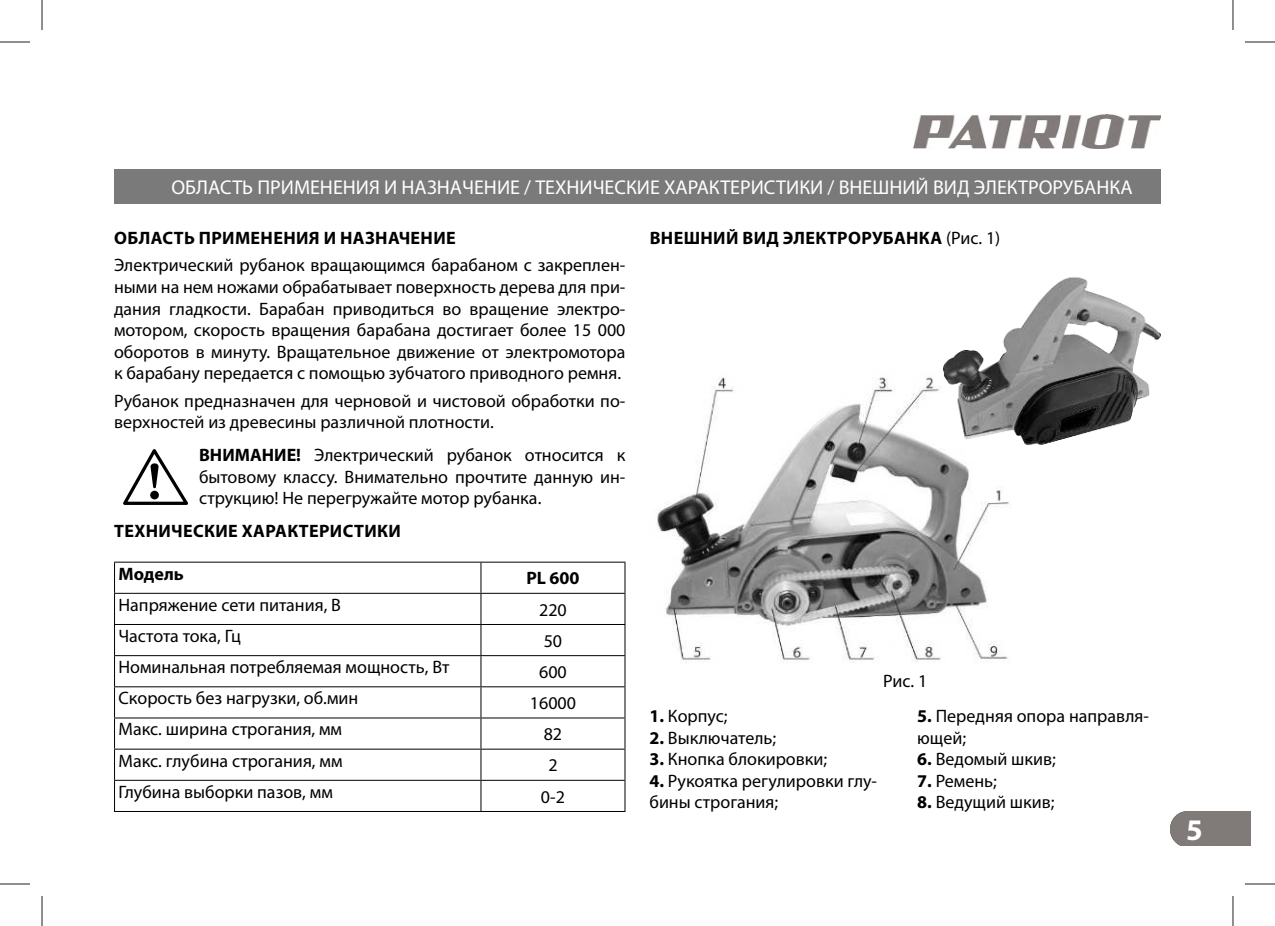
<style>
.page{position:relative;width:1275px;height:926px;background:#fff}
.page>*{position:absolute;margin:0;border:0;box-sizing:border-box;transform-origin:0 0}
.t1{font:700 30px "Myriad Pro";color:#fff}
.t2{font:20px "Myriad Pro";color:#fff}
.t3{font:18px/21.6px "Myriad Pro";color:#000}
.t4{font:700 18px "Myriad Pro";letter-spacing:.02em;color:#000}
.s1{font-weight:700}
.s2{font-weight:400}
</style>
<div class="page">
<img style="left:913px;top:114px;width:248px;height:34px">
<div style="left:1170px;top:812px;width:80px;height:33px;background:#807a79"></div>
<div style="left:114px;top:169px;width:1047px;height:34px;background:#7a7a7a"></div>
<svg style="left:123px;top:449px;width:65px;height:56px"></svg>
<hr style="left:114px;top:562px;width:367px;height:1px;background:#000">
<hr style="left:114px;top:563px;width:1px;height:30px;background:#000">
<hr style="left:481px;top:562px;width:144px;height:1px;background:#000">
<hr style="left:480px;top:563px;width:1px;height:30px;background:#000">
<hr style="left:624px;top:563px;width:1px;height:30px;background:#000">
<hr style="left:114px;top:593px;width:367px;height:1px;background:#000">
<hr style="left:114px;top:594px;width:1px;height:30px;background:#000">
<hr style="left:481px;top:593px;width:144px;height:1px;background:#000">
<hr style="left:480px;top:594px;width:1px;height:30px;background:#000">
<hr style="left:624px;top:594px;width:1px;height:30px;background:#000">
<hr style="left:114px;top:624px;width:367px;height:1px;background:#000">
<hr style="left:114px;top:625px;width:1px;height:30px;background:#000">
<hr style="left:481px;top:624px;width:144px;height:1px;background:#000">
<hr style="left:480px;top:625px;width:1px;height:30px;background:#000">
<hr style="left:624px;top:625px;width:1px;height:30px;background:#000">
<hr style="left:114px;top:655px;width:367px;height:1px;background:#000">
<hr style="left:114px;top:656px;width:1px;height:30px;background:#000">
<hr style="left:481px;top:655px;width:144px;height:1px;background:#000">
<hr style="left:480px;top:656px;width:1px;height:30px;background:#000">
<hr style="left:624px;top:656px;width:1px;height:30px;background:#000">
<hr style="left:114px;top:686px;width:367px;height:1px;background:#000">
<hr style="left:114px;top:687px;width:1px;height:30px;background:#000">
<hr style="left:481px;top:686px;width:144px;height:1px;background:#000">
<hr style="left:480px;top:687px;width:1px;height:30px;background:#000">
<hr style="left:624px;top:687px;width:1px;height:30px;background:#000">
<hr style="left:114px;top:717px;width:367px;height:1px;background:#000">
<hr style="left:114px;top:718px;width:1px;height:31px;background:#000">
<hr style="left:481px;top:717px;width:144px;height:1px;background:#000">
<hr style="left:480px;top:718px;width:1px;height:31px;background:#000">
<hr style="left:624px;top:718px;width:1px;height:31px;background:#000">
<hr style="left:114px;top:749px;width:367px;height:1px;background:#000">
<hr style="left:114px;top:750px;width:1px;height:30px;background:#000">
<hr style="left:481px;top:749px;width:144px;height:1px;background:#000">
<hr style="left:480px;top:750px;width:1px;height:30px;background:#000">
<hr style="left:624px;top:750px;width:1px;height:30px;background:#000">
<hr style="left:114px;top:780px;width:367px;height:1px;background:#000">
<hr style="left:114px;top:781px;width:1px;height:30px;background:#000">
<hr style="left:481px;top:780px;width:144px;height:1px;background:#000">
<hr style="left:480px;top:781px;width:1px;height:30px;background:#000">
<hr style="left:624px;top:781px;width:1px;height:30px;background:#000">
<hr style="left:114px;top:811px;width:367px;height:1px;background:#000">
<hr style="left:481px;top:811px;width:144px;height:1px;background:#000">
<img style="left:657px;top:377px;width:354px;height:286px">
<img style="left:940px;top:277px;width:221px;height:192px">
<hr style="left:0;top:42px;width:30px;height:1px;background:#241f1f">
<hr style="left:1245px;top:42px;width:30px;height:1px;background:#241f1f">
<hr style="left:0;top:884px;width:30px;height:1px;background:#241f1f">
<hr style="left:1245px;top:884px;width:30px;height:1px;background:#241f1f">
<hr style="left:42px;top:0;width:1px;height:30px;background:#241f1f">
<hr style="left:42px;top:896px;width:1px;height:30px;background:#241f1f">
<hr style="left:1232px;top:0;width:1px;height:30px;background:#241f1f">
<hr style="left:1232px;top:896px;width:1px;height:30px;background:#241f1f">
<p class="t2" style="left:171px;top:177px;width:962px">ОБЛАСТЬ ПРИМЕНЕНИЯ И НАЗНАЧЕНИЕ / ТЕХНИЧЕСКИЕ ХАРАКТЕРИСТИКИ / ВНЕШНИЙ ВИД ЭЛЕКТРОРУБАНКА</p>
<p class="t4" style="left:114px;top:229px;width:343px">ОБЛАСТЬ ПРИМЕНЕНИЯ И НАЗНАЧЕНИЕ</p>
<p class="t3" style="left:114px;top:255px;width:513px;text-align:justify">Электрический рубанок вращающимся барабаном с закреплен&shy;ными на нем ножами обрабатывает поверхность дерева для при&shy;дания гладкости. Барабан приводиться во вращение электро&shy;мотором, скорость вращения барабана достигает более 15 000 оборотов в минуту. Вращательное движение от электромотора к барабану передается с помощью зубчатого приводного ремня.</p>
<p class="t3" style="left:114px;top:390px;width:513px">Рубанок предназначен для черновой и чистовой обработки по&shy;верхностей из древесины различной плотности.</p>
<p class="t3" style="left:199px;top:445px;width:428px;text-align:justify"><span class="s1">ВНИМАНИЕ!</span> Электрический рубанок относится к бытовому классу. Внимательно прочтите данную ин&shy;струкцию! Не перегружайте мотор рубанка.</p>
<p class="t4" style="left:114px;top:522px;width:288px">ТЕХНИЧЕСКИЕ ХАРАКТЕРИСТИКИ</p>
<p class="t4" style="left:118px;top:565px;width:67px">Модель</p>
<p class="t4" style="left:526px;top:570px;width:55px">PL 600</p>
<p class="t3" style="left:118px;top:595px;width:224px">Напряжение сети питания, В</p>
<p class="t3" style="left:539px;top:599px;width:29px">220</p>
<p class="t3" style="left:118px;top:626px;width:124px">Частота тока, Гц</p>
<p class="t3" style="left:544px;top:631px;width:20px">50</p>
<p class="t3" style="left:118px;top:657px;width:332px">Номинальная потребляемая мощность, Вт</p>
<p class="t3" style="left:539px;top:662px;width:29px">600</p>
<p class="t3" style="left:118px;top:688px;width:241px">Скорость без нагрузки, об.мин</p>
<p class="t3" style="left:530px;top:693px;width:48px">16000</p>
<p class="t3" style="left:118px;top:719px;width:225px">Макс. ширина строгания, мм</p>
<p class="t3" style="left:544px;top:724px;width:20px">82</p>
<p class="t3" style="left:118px;top:750px;width:225px">Макс. глубина строгания, мм</p>
<p class="t3" style="left:548px;top:755px;width:11px">2</p>
<p class="t3" style="left:118px;top:782px;width:216px">Глубина выборки пазов, мм</p>
<p class="t3" style="left:541px;top:786px;width:25px">0-2</p>
<p class="t4" style="left:649px;top:229px;width:352px">ВНЕШНИЙ ВИД ЭЛЕКТРОРУБАНКА <span class="s2">(Рис. 1)</span></p>
<p class="t3" style="left:883px;top:671px;width:46px">Рис. 1</p>
<p class="t3" style="left:649px;top:706px;width:80px"><span class="s1">1.</span> Корпус;</p>
<p class="t3" style="left:649px;top:727px;width:128px"><span class="s1">2.</span> Выключатель;</p>
<p class="t3" style="left:649px;top:749px;width:179px"><span class="s1">3.</span> Кнопка блокировки;</p>
<p class="t3" style="left:649px;top:771px;width:229px"><span class="s1">4.</span> Рукоятка регулировки глу&shy;бины строгания;</p>
<p class="t3" style="left:917px;top:706px;width:233px"><span class="s1">5.</span> Передняя опора направля&shy;ющей;</p>
<p class="t3" style="left:917px;top:749px;width:140px"><span class="s1">6.</span> Ведомый шкив;</p>
<p class="t3" style="left:917px;top:771px;width:81px"><span class="s1">7.</span> Ремень;</p>
<p class="t3" style="left:917px;top:792px;width:139px"><span class="s1">8.</span> Ведущий шкив;</p>
<h1 class="t1" style="left:1186px;top:815px;width:18px">5</h1>
</div>
